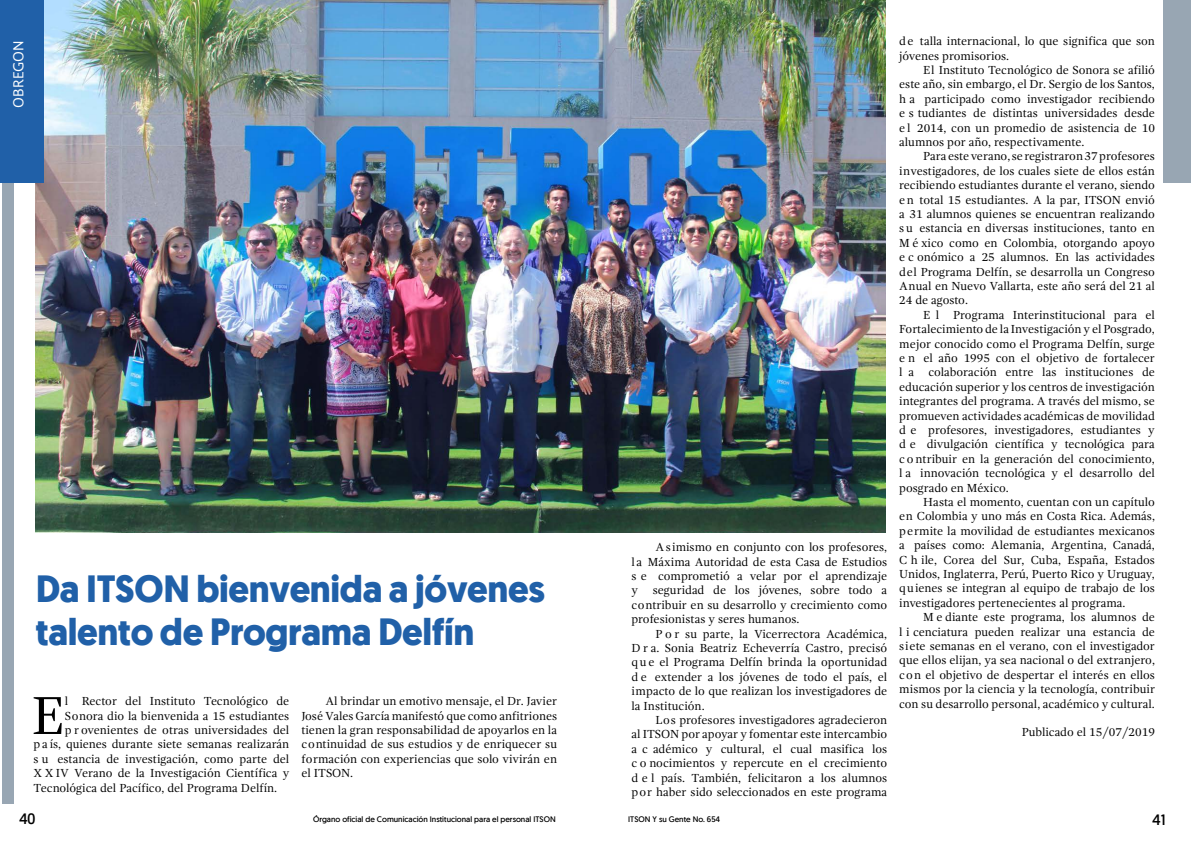
<style>
.page{position:relative;width:1191px;height:842px;background:#fff}
.page>*{position:absolute;margin:0;border:0;box-sizing:border-box;transform-origin:0 0}
.t1{font:55px "Gandhi Serif";color:#000}
.t2{font:700 37px/43px "Geomanist";letter-spacing:-.01em;color:#2060a8}
.t3{font:15px "Gandhi Sans";color:#fff}
.t4{font:15px "Geomanist";color:#000101}
.t5{font:12px/14.4px "Gandhi Serif";color:#000;text-align:justify}
.t6{font:8px "Geomanist";color:#000101}
</style>
<div class="page">
<img style="left:36px;top:0;width:849px;height:533px">
<div style="left:2px;top:106px;width:12px;height:698px;background:#98a6b3"></div>
<div style="left:0;top:0;width:43px;height:183px;background:#2060a8"></div>
<div style="left:1163px;top:0;width:28px;height:183px;background:#98a6b3"></div>
<p class="t3" style="left:10px;top:108px;width:69px;rotate:-90deg">OBREGON</p>
<h2 class="t2" style="left:36px;top:568px;width:510px">Da ITSON bienvenida a jóvenes talento de Programa Delfín</h2>
<h1 class="t1" style="left:31px;top:684px;width:35px">E</h1>
<p class="t5" style="left:65px;top:694px;width:226px">l Rector del Instituto Tecnológico de</p>
<p class="t5" style="left:65px;top:708px;width:226px">Sonora dio la bienvenida a 15 estudiantes</p>
<p class="t5" style="left:65px;top:723px;width:226px">p r ovenientes de otras universidades del</p>
<p class="t5" style="left:34px;top:737px;width:257px">p a ís, quienes durante siete semanas realizarán</p>
<p class="t5" style="left:34px;top:751px;width:257px">s u estancia de investigación, como parte del</p>
<p class="t5" style="left:34px;top:766px;width:257px">X X IV Verano de la Investigación Científica y</p>
<p class="t5" style="left:34px;top:780px;width:245px">Tecnológica del Pacífico, del Programa Delfín.</p>
<p class="t5" style="left:301px;top:694px;width:257px;text-indent:24px">Al brindar un emotivo mensaje, el Dr. Javier José Vales García manifestó que como anfitriones tienen la gran responsabilidad de apoyarlos en la continuidad de sus estudios y de enriquecer su formación con experiencias que solo vivirán en el ITSON.</p>
<p class="t5" style="left:631px;top:540px;width:257px;text-indent:24px">Asimismo en conjunto con los profesores, la Máxima Autoridad de esta Casa de Estudios s e comprometió a velar por el aprendizaje y seguridad de los jóvenes, sobre todo a contribuir en su desarrollo y crecimiento como profesionistas y seres humanos.</p>
<p class="t5" style="left:631px;top:626px;width:257px;text-indent:24px">P o r su parte, la Vicerrectora Académica, D r a. Sonia Beatriz Echeverría Castro, precisó q u e el Programa Delfín brinda la oportunidad d e extender a los jóvenes de todo el país, el impacto de lo que realizan los investigadores de la Institución.</p>
<p class="t5" style="left:631px;top:713px;width:257px;text-indent:24px">Los profesores investigadores agradecieron al ITSON por apoyar y fomentar este intercambio a c adémico y cultural, el cual masifica los c o nocimientos y repercute en el crecimiento d e l país. También, felicitaron a los alumnos por haber sido seleccionados en este programa</p>
<p class="t5" style="left:899px;top:34px;width:257px">de talla internacional, lo que significa que son jóvenes promisorios.</p>
<p class="t5" style="left:899px;top:63px;width:257px;text-indent:24px">El Instituto Tecnológico de Sonora se afilió este año, sin embargo, el Dr. Sergio de los Santos, h a participado como investigador recibiendo e s tudiantes de distintas universidades desde e l 2014, con un promedio de asistencia de 10 alumnos por año, respectivamente.</p>
<p class="t5" style="left:899px;top:149px;width:257px;text-indent:24px">Para este verano, se registraron 37 profesores investigadores, de los cuales siete de ellos están recibiendo estudiantes durante el verano, siendo en total 15 estudiantes. A la par, ITSON envió a 31 alumnos quienes se encuentran realizando s u estancia en diversas instituciones, tanto en M é xico como en Colombia, otorgando apoyo e c onómico a 25 alumnos. En las actividades del Programa Delfín, se desarrolla un Congreso Anual en Nuevo Vallarta, este año será del 21 al 24 de agosto.</p>
<p class="t5" style="left:899px;top:308px;width:257px;text-indent:24px">E l Programa Interinstitucional para el Fortalecimiento de la Investigación y el Posgrado, mejor conocido como el Programa Delfín, surge e n el año 1995 con el objetivo de fortalecer l a colaboración entre las instituciones de educación superior y los centros de investigación integrantes del programa. A través del mismo, se promueven actividades académicas de movilidad d e profesores, investigadores, estudiantes y d e divulgación científica y tecnológica para c o ntribuir en la generación del conocimiento, l a innovación tecnológica y el desarrollo del posgrado en México.</p>
<p class="t5" style="left:899px;top:495px;width:257px;text-indent:24px">Hasta el momento, cuentan con un capítulo en Colombia y uno más en Costa Rica. Además, permite la movilidad de estudiantes mexicanos a países como: Alemania, Argentina, Canadá, C h ile, Corea del Sur, Cuba, España, Estados Unidos, Inglaterra, Perú, Puerto Rico y Uruguay, quienes se integran al equipo de trabajo de los investigadores pertenecientes al programa.</p>
<p class="t5" style="left:899px;top:610px;width:257px;text-indent:24px">M e diante este programa, los alumnos de l i cenciatura pueden realizar una estancia de siete semanas en el verano, con el investigador que ellos elijan, ya sea nacional o del extranjero, con el objetivo de despertar el interés en ellos mismos por la ciencia y la tecnología, contribuir con su desarrollo personal, académico y cultural.</p>
<p class="t5" style="left:1021px;top:725px;width:135px">Publicado el 15/07/2019</p>
<p class="t4" style="left:19px;top:809px;width:18px">40</p>
<p class="t4" style="left:1152px;top:810px;width:15px">41</p>
<p class="t6" style="left:313px;top:814px;width:244px">Órgano oficial de Comunicación Institucional para el personal ITSON</p>
<p class="t6" style="left:628px;top:814px;width:93px">ITSON Y su Gente No. 654</p>
</div>
